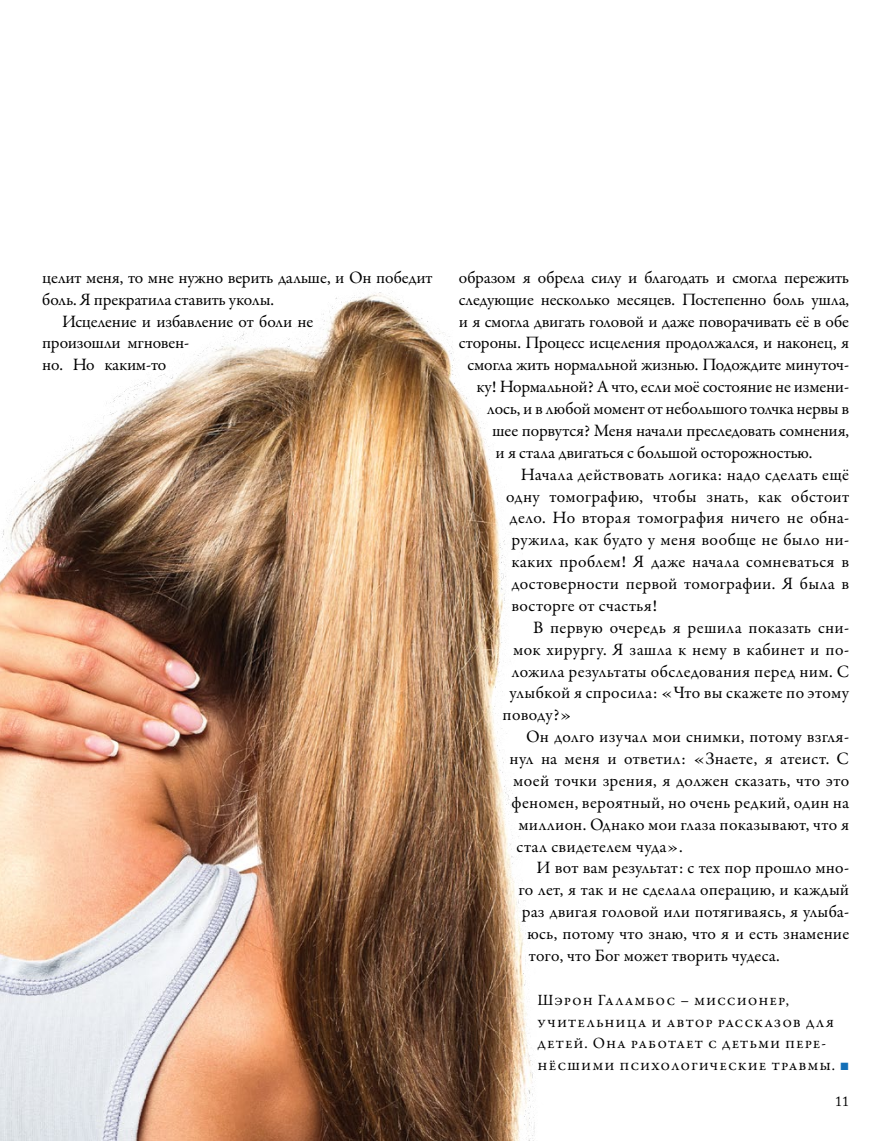
<style>
.page{position:relative;width:893px;height:1141px;background:#fff}
.page>*{position:absolute;margin:0;border:0;box-sizing:border-box;transform-origin:0 0}
.t1{font:17.5px "Garamond Premr Pro";letter-spacing:.005em;color:#000}
.t2{font:17.5px "Garamond Premr Pro";letter-spacing:-.015em;color:#000}
.t3{font:17.5px "Garamond Premr Pro";letter-spacing:.025em;color:#000}
.t4{font:15.75px/21.9px "Garamond Premr Pro";letter-spacing:.17em;color:#000}
.t5{font:14px "Adobe Caslon Pro";color:#000}
.s1{font-family:"Arial";color:#136fb7}
</style>
<div class="page">
<img style="left:0;top:283px;width:535px;height:858px">
<p class="t1" style="left:42px;top:267px;width:392px">целит меня, то мне нужно верить дальше, и Он победит</p>
<p class="t1" style="left:42px;top:289px;width:233px">боль. Я прекратила ставить уколы.</p>
<p class="t2" style="left:62px;top:310px;width:253px">Исцеление и избавление от боли не</p>
<p class="t2" style="left:42px;top:332px;width:148px">произошли мгновен-</p>
<p class="t1" style="left:42px;top:354px;width:126px">но. Но каким-то</p>
<p class="t1" style="left:459px;top:267px;width:392px">образом я обрела силу и благодать и смогла пережить</p>
<p class="t1" style="left:459px;top:289px;width:392px">следующие несколько месяцев. Постепенно боль ушла,</p>
<p class="t2" style="left:459px;top:310px;width:392px">и я смогла двигать головой и даже поворачивать её в обе</p>
<p class="t2" style="left:459px;top:332px;width:392px">стороны. Процесс исцеления продолжался, и наконец, я</p>
<p class="t1" style="left:468px;top:354px;width:383px">смогла жить нормальной жизнью. Подождите минуточ-</p>
<p class="t1" style="left:476px;top:376px;width:374px">ку! Нормальной? А что, если моё состояние не измени-</p>
<p class="t1" style="left:487px;top:398px;width:364px">лось, и в любой момент от небольшого толчка нервы в</p>
<p class="t2" style="left:492px;top:420px;width:358px">шее порвутся? Меня начали преследовать сомнения,</p>
<p class="t1" style="left:496px;top:442px;width:318px">и я стала двигаться с большой осторожностью.</p>
<p class="t1" style="left:521px;top:464px;width:330px">Начала действовать логика: надо сделать ещё</p>
<p class="t1" style="left:506px;top:485px;width:345px">одну томографию, чтобы знать, как обстоит</p>
<p class="t1" style="left:510px;top:507px;width:341px">дело. Но вторая томография ничего не обна-</p>
<p class="t1" style="left:511px;top:529px;width:339px">ружила, как будто у меня вообще не было ни-</p>
<p class="t1" style="left:511px;top:551px;width:339px">каких проблем! Я даже начала сомневаться в</p>
<p class="t1" style="left:511px;top:573px;width:339px">достоверности первой томографии. Я была в</p>
<p class="t3" style="left:511px;top:595px;width:148px">восторге от счастья!</p>
<p class="t1" style="left:533px;top:617px;width:318px">В первую очередь я решила показать сни-</p>
<p class="t1" style="left:513px;top:639px;width:338px">мок хирургу. Я зашла к нему в кабинет и по-</p>
<p class="t1" style="left:511px;top:660px;width:339px">ложила результаты обследования перед ним. С</p>
<p class="t1" style="left:510px;top:682px;width:341px">улыбкой я спросила: «Что вы скажете по этому</p>
<p class="t1" style="left:503px;top:704px;width:71px">поводу?»</p>
<p class="t1" style="left:526px;top:726px;width:325px">Он долго изучал мои снимки, потому взгля-</p>
<p class="t1" style="left:510px;top:748px;width:341px">нул на меня и ответил: «Знаете, я атеист. С</p>
<p class="t1" style="left:513px;top:770px;width:338px">моей точки зрения, я должен сказать, что это</p>
<p class="t1" style="left:511px;top:792px;width:339px">феномен, вероятный, но очень редкий, один на</p>
<p class="t1" style="left:518px;top:814px;width:332px">миллион. Однако мои глаза показывают, что я</p>
<p class="t1" style="left:517px;top:835px;width:168px">стал свидетелем чуда».</p>
<p class="t1" style="left:536px;top:857px;width:314px">И вот вам результат: с тех пор прошло мно-</p>
<p class="t1" style="left:518px;top:879px;width:332px">го лет, я так и не сделала операцию, и каждый</p>
<p class="t1" style="left:522px;top:901px;width:329px">раз двигая головой или потягиваясь, я улыба-</p>
<p class="t1" style="left:527px;top:923px;width:324px">юсь, потому что знаю, что я и есть знамение</p>
<p class="t1" style="left:529px;top:945px;width:252px">того, что Бог может творить чудеса.</p>
<p class="t4" style="left:538px;top:989px;width:313px">Шэрон Галамбос – миссионер, учительница и автор рассказов для детей. Она работает с детьми пере&shy;нёсшими психологические травмы. <span class="s1">■</span></p>
<p class="t5" style="left:835px;top:1093px;width:15px">11</p>
</div>
